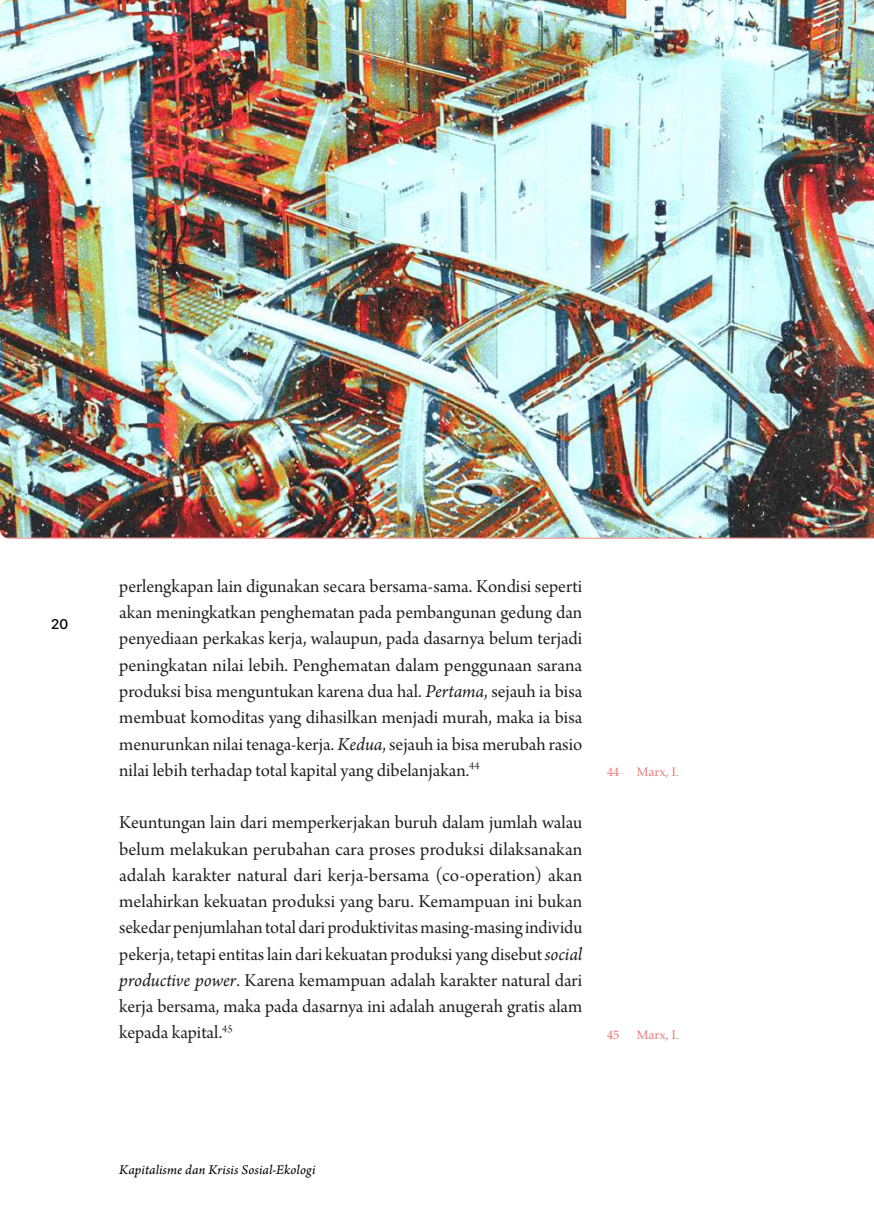
<style>
.page{position:relative;width:874px;height:1231px;background:#fff}
.page>*{position:absolute;margin:0;border:0;box-sizing:border-box;transform-origin:0 0}
.t1{font:19.25px/26.2px "Arno Pro Subhead";letter-spacing:-.005em;color:#231f20;text-align:justify}
.t2{font:14px "Arno Pro Italic Sm Text";letter-spacing:.005em;color:#000}
.t3{font:500 14px "SF Pro Display";color:#000}
.t4{font:12.25px "Palatino Linotype";color:#e97777}
.s1{font-family:"Arno Pro";font-style:italic}
</style>
<div class="page">
<img style="left:0;top:0;width:873px;height:537px">
<p class="t3" style="left:51px;top:614px;width:18px">20</p>
<p class="t1" style="left:119px;top:574px;width:464px">perlengkapan lain digunakan secara bersama-sama. Kondisi seperti akan meningkatkan penghematan pada pembangunan gedung dan penyediaan perkakas kerja, walaupun, pada dasarnya belum terjadi peningkatan nilai lebih. Penghematan dalam penggunaan sarana produksi bisa menguntukan karena dua hal. <span class="s1">Pertama</span>, sejauh ia bisa membuat komoditas yang dihasilkan menjadi murah, maka ia bisa menurunkan nilai tenaga-kerja. <span class="s1">Kedua</span>, sejauh ia bisa merubah rasio nilai lebih terhadap total kapital yang dibelanjakan.<sup>44</sup></p>
<p class="t1" style="left:119px;top:810px;width:464px">Keuntungan lain dari memperkerjakan buruh dalam jumlah walau belum melakukan perubahan cara proses produksi dilaksanakan adalah karakter natural dari kerja-bersama (co-operation) akan melahirkan kekuatan produksi yang baru. Kemampuan ini bukan sekedar penjumlahan total dari produktivitas masing-masing individu pekerja, tetapi entitas lain dari kekuatan produksi yang disebut <span class="s1">social productive power</span>. Karena kemampuan adalah karakter natural dari kerja bersama, maka pada dasarnya ini adalah anugerah gratis alam kepada kapital.<sup>45</sup></p>
<p class="t4" style="left:606px;top:763px;width:14px">44</p>
<p class="t4" style="left:636px;top:763px;width:44px">Marx, I.</p>
<p class="t4" style="left:606px;top:1026px;width:14px">45</p>
<p class="t4" style="left:636px;top:1026px;width:44px">Marx, I.</p>
<p class="t2" style="left:119px;top:1161px;width:198px">Kapitalisme dan Krisis Sosial-Ekologi</p>
</div>
